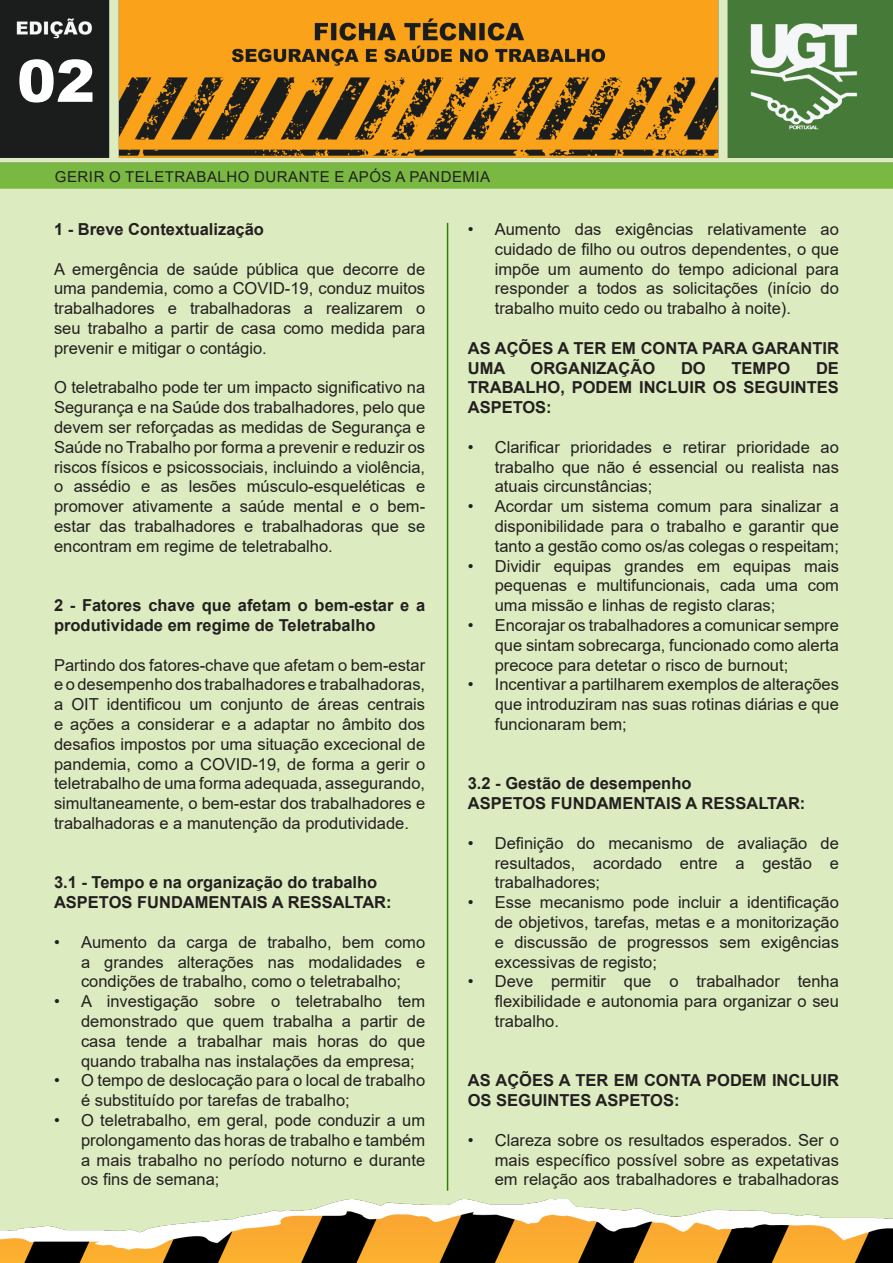
<style>
.page{position:relative;width:893px;height:1263px;background:#ddecc0}
.page>*{position:absolute;margin:0;border:0;box-sizing:border-box;transform-origin:0 0}
.t1{font:900 58.5px "Arial";color:#fff}
.t2{font:16.5px/19.8px "Arial";color:#231f20;text-align:justify}
.t3{font:700 16.5px/19.8px "Arial";color:#231f20}
.t4{font:15px "Arial";letter-spacing:.035em;color:#231f20}
</style>
<div class="page">
<img style="left:0;top:0;width:893px;height:189px">
<img style="left:0;top:1199px;width:893px;height:64px">
<hr style="left:447px;top:223px;width:1px;height:968px;background:#2c7f00">
<p class="t1" style="left:17px;top:38px;width:80px">02</p>
<p class="t4" style="left:55px;top:166px;width:437px">GERIR O TELETRABALHO DURANTE E APÓS A PANDEMIA</p>
<p class="t3" style="left:54px;top:220px;width:211px">1 - Breve Contextualização</p>
<p class="t2" style="left:54px;top:259px;width:373px">A emergência de saúde pública que decorre de uma pandemia, como a COVID-19, conduz muitos trabalhadores e trabalhadoras a realizarem o seu trabalho a partir de casa como medida para prevenir e mitigar o contágio.</p>
<p class="t2" style="left:54px;top:377px;width:373px">O teletrabalho pode ter um impacto significativo na Segurança e na Saúde dos trabalhadores, pelo que devem ser reforçadas as medidas de Segurança e Saúde no Trabalho por forma a prevenir e reduzir os riscos físicos e psicossociais, incluindo a violência, o assédio e as lesões músculo-esqueléticas e promover ativamente a saúde mental e o bem&shy;estar das trabalhadores e trabalhadoras que se encontram em regime de teletrabalho.</p>
<p class="t3" style="left:54px;top:596px;width:373px">2 - Fatores chave que afetam o bem-estar e a produtividade em regime de Teletrabalho</p>
<p class="t2" style="left:54px;top:655px;width:373px">Partindo dos fatores-chave que afetam o bem-estar e o desempenho dos trabalhadores e trabalhadoras, a OIT identificou um conjunto de áreas centrais e ações a considerar e a adaptar no âmbito dos desafios impostos por uma situação excecional de pandemia, como a COVID-19, de forma a gerir o teletrabalho de uma forma adequada, assegurando, simultaneamente, o bem-estar dos trabalhadores e trabalhadoras e a manutenção da produtividade.</p>
<p class="t3" style="left:54px;top:873px;width:325px">3.1 - Tempo e na organização do trabalho</p>
<p class="t3" style="left:54px;top:893px;width:339px">ASPETOS FUNDAMENTAIS A RESSALTAR:</p>
<p class="t2" style="left:81px;top:932px;width:346px;text-indent:-27px">• Aumento da carga de trabalho, bem como a grandes alterações nas modalidades e condições de trabalho, como o teletrabalho;</p>
<p class="t2" style="left:81px;top:991px;width:346px;text-indent:-27px">• A investigação sobre o teletrabalho tem demonstrado que quem trabalha a partir de casa tende a trabalhar mais horas do que quando trabalha nas instalações da empresa;</p>
<p class="t2" style="left:81px;top:1070px;width:346px;text-indent:-27px">• O tempo de deslocação para o local de trabalho é substituído por tarefas de trabalho;</p>
<p class="t2" style="left:81px;top:1110px;width:346px;text-indent:-27px">• O teletrabalho, em geral, pode conduzir a um prolongamento das horas de trabalho e também a mais trabalho no período noturno e durante os fins de semana;</p>
<p class="t2" style="left:495px;top:219px;width:346px;text-indent:-27px">• Aumento das exigências relativamente ao cuidado de filho ou outros dependentes, o que impõe um aumento do tempo adicional para responder a todos as solicitações (início do trabalho muito cedo ou trabalho à noite).</p>
<p class="t3" style="left:468px;top:339px;width:373px">AS AÇÕES A TER EM CONTA PARA GARANTIR<br>UMA</p>
<p class="t3" style="left:530px;top:358px;width:126px">ORGANIZAÇÃO</p>
<p class="t3" style="left:681px;top:358px;width:26px">DO</p>
<p class="t3" style="left:732px;top:358px;width:60px">TEMPO</p>
<p class="t3" style="left:468px;top:358px;width:373px;text-align:justify;text-indent:348px">DE TRABALHO, PODEM INCLUIR OS SEGUINTES ASPETOS:</p>
<p class="t2" style="left:495px;top:437px;width:346px;text-indent:-27px">• Clarificar prioridades e retirar prioridade ao trabalho que não é essencial ou realista nas atuais circunstâncias;</p>
<p class="t2" style="left:495px;top:496px;width:346px;text-indent:-27px">• Acordar um sistema comum para sinalizar a disponibilidade para o trabalho e garantir que tanto a gestão como os/as colegas o respeitam;</p>
<p class="t2" style="left:495px;top:556px;width:346px;text-indent:-27px">• Dividir equipas grandes em equipas mais pequenas e multifuncionais, cada uma com uma missão e linhas de registo claras;</p>
<p class="t2" style="left:495px;top:615px;width:346px;text-indent:-27px">• Encorajar os trabalhadores a comunicar sempre que sintam sobrecarga, funcionado como alerta precoce para detetar o risco de burnout;</p>
<p class="t2" style="left:495px;top:674px;width:346px;text-indent:-27px">• Incentivar a partilharem exemplos de alterações que introduziram nas suas rotinas diárias e que funcionaram bem;</p>
<p class="t3" style="left:468px;top:774px;width:225px">3.2 - Gestão de desempenho</p>
<p class="t3" style="left:468px;top:794px;width:339px">ASPETOS FUNDAMENTAIS A RESSALTAR:</p>
<p class="t2" style="left:495px;top:833px;width:346px;text-indent:-27px">• Definição do mecanismo de avaliação de resultados, acordado entre a gestão e trabalhadores;</p>
<p class="t2" style="left:495px;top:892px;width:346px;text-indent:-27px">• Esse mecanismo pode incluir a identificação de objetivos, tarefas, metas e a monitorização e discussão de progressos sem exigências excessivas de registo;</p>
<p class="t2" style="left:495px;top:971px;width:346px;text-indent:-27px">• Deve permitir que o trabalhador tenha flexibilidade e autonomia para organizar o seu trabalho.</p>
<p class="t3" style="left:468px;top:1071px;width:373px">AS AÇÕES A TER EM CONTA PODEM INCLUIR<br>OS SEGUINTES ASPETOS:</p>
<p class="t2" style="left:495px;top:1130px;width:346px;text-indent:-27px">• Clareza sobre os resultados esperados. Ser o mais específico possível sobre as expetativas em relação aos trabalhadores e trabalhadoras</p>
</div>
